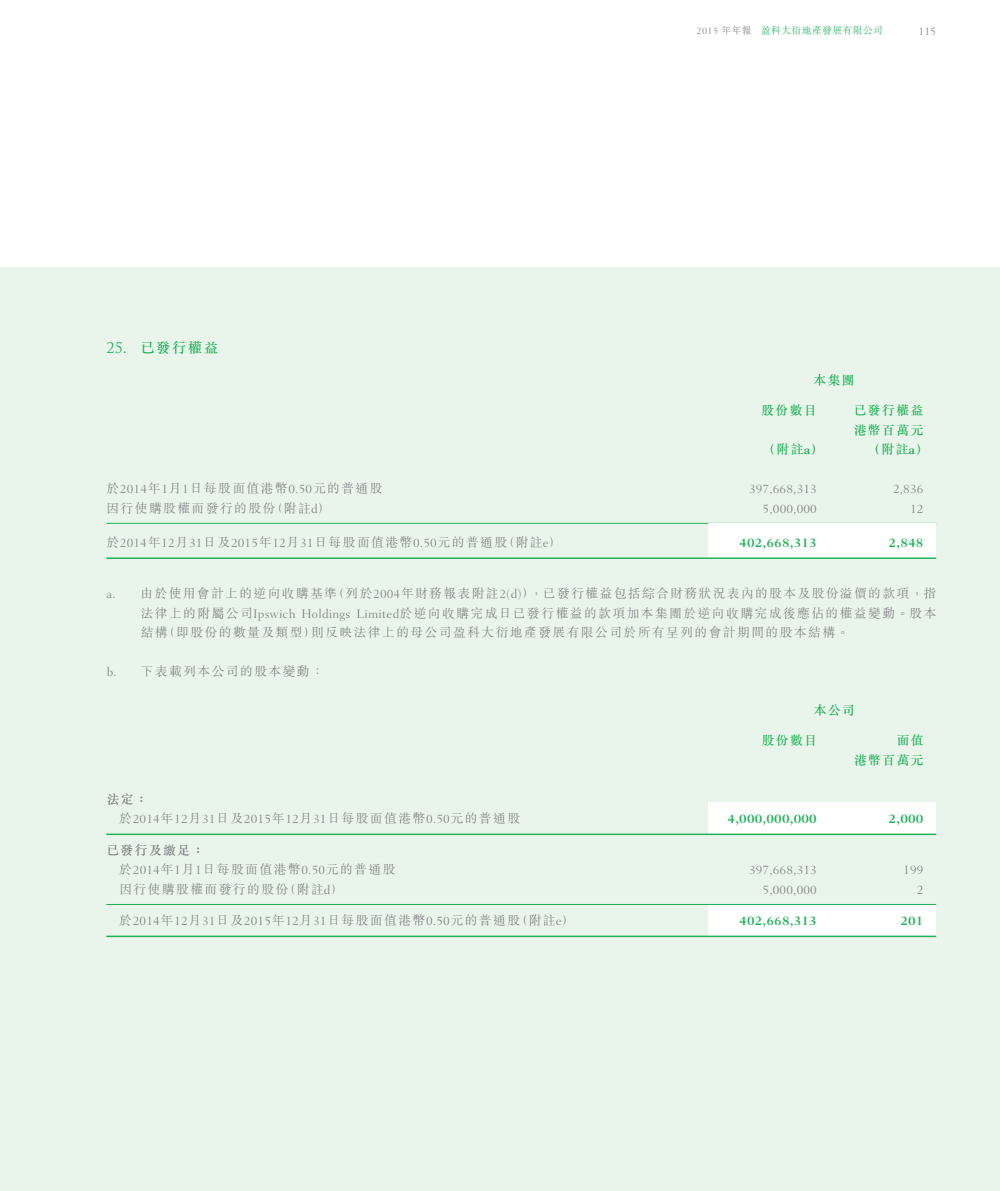
<style>
.page{position:relative;width:1000px;height:1191px;background:#fff}
.page>*{position:absolute;margin:0;border:0;box-sizing:border-box;transform-origin:0 0}
.t1{font:500 14.25px "M Sung HK";letter-spacing:.115em;color:#21b259}
.t2{font:300 12.75px/19.5px "M Sung HK";letter-spacing:.115em;color:#7e8083;text-align:justify}
.t3{font:300 12.75px "Fairfield LT Std";letter-spacing:.015em;color:#7e8083}
.t4{font:700 12.75px "Fairfield LT Std";letter-spacing:.015em;color:#21b259}
.t5{font:500 12.75px/19.5px "M Sung HK";letter-spacing:.115em;color:#21b259}
.t6{font:500 12.75px "M Sung HK";color:#7e8083}
.t7{font:300 11.25px "Fairfield LT Std";color:#7e8083}
.t8{font:300 9.75px "M Sung HK";letter-spacing:.045em;color:#21b259}
.s1{font-family:"Trajan Pro";font-weight:400}
.s2{font-family:"Fairfield LT Std";color:#7e8083}
.s3{color:#7e8083}
.s4{font-family:"Fairfield LT Std";font-weight:700}
.s5{font-family:"Fairfield LT Std"}
.s6{font-family:"M Sung HK"}
.s7{font-weight:500}
</style>
<div class="page">
<div style="left:0;top:268px;width:999px;height:923px;background:#e9f5ea"></div>
<hr style="left:106px;top:523px;width:829px;height:1px;background:#21b259">
<div style="left:708px;top:524px;width:227px;height:34px;background:#fff"></div>
<hr style="left:106px;top:557px;width:829px;height:2px;background:#21b259">
<div style="left:708px;top:803px;width:227px;height:32px;background:#fff"></div>
<hr style="left:106px;top:833px;width:829px;height:2px;background:#21b259">
<hr style="left:106px;top:904px;width:829px;height:1px;background:#21b259">
<div style="left:708px;top:905px;width:227px;height:31px;background:#fff"></div>
<hr style="left:106px;top:935px;width:829px;height:2px;background:#21b259">
<p class="t1" style="left:106px;top:338px;width:113px"><span class="s1">25.</span> 已發行權益</p>
<p class="t8" style="left:696px;top:24px;width:188px"><span class="s2">2015</span> <span class="s3">年年報</span> 盈科大衍地產發展有限公司</p>
<p class="t7" style="left:918px;top:25px;width:19px">115</p>
<p class="t5" style="left:813px;top:370px;width:43px">本集團</p>
<p class="t5" style="left:761px;top:400px;width:57px">股份數目</p>
<p class="t5" style="left:853px;top:400px;width:71px">已發行權益港幣百萬元</p>
<p class="t5" style="left:762px;top:439px;width:62px">（附註<span class="s4">a</span>）</p>
<p class="t5" style="left:867px;top:439px;width:62px">（附註<span class="s4">a</span>）</p>
<p class="t2" style="left:106px;top:478px;width:277px">於<span class="s5">2014</span>年<span class="s5">1</span>月<span class="s5">1</span>日每股面值港幣<span class="s5">0.50</span>元的普通股</p>
<p class="t3" style="left:748px;top:482px;width:69px">397,668,313</p>
<p class="t3" style="left:892px;top:482px;width:32px">2,836</p>
<p class="t2" style="left:106px;top:498px;width:226px">因行使購股權而發行的股份（附註<span class="s5">d</span>）</p>
<p class="t3" style="left:762px;top:501px;width:56px">5,000,000</p>
<p class="t3" style="left:909px;top:501px;width:15px">12</p>
<p class="t2" style="left:106px;top:532px;width:456px">於<span class="s5">2014</span>年<span class="s5">12</span>月<span class="s5">31</span>日及<span class="s5">2015</span>年<span class="s5">12</span>月<span class="s5">31</span>日每股面值港幣<span class="s5">0.50</span>元的普通股（附註<span class="s5">e</span>）</p>
<p class="t4" style="left:739px;top:535px;width:79px">402,668,313</p>
<p class="t4" style="left:888px;top:535px;width:36px">2,848</p>
<p class="t2" style="left:141px;top:583px;width:797px;text-indent:-34px"><span class="s5">a.</span> 由於使用會計上的逆向收購基準（列於<span class="s5">2004</span>年財務報表附註<span class="s5">2(d)</span>），已發行權益包括綜合財務狀況表內的股本及股份溢價的款項，指法律上的附屬公司<span class="s5">Ipswich Holdings Limited</span>於逆向收購完成日已發行權益的款項加本集團於逆向收購完成後應佔的權益變動。股本結構（即股份的數量及類型）則反映法律上的母公司盈科大衍地產發展有限公司於所有呈列的會計期間的股本結構。</p>
<p class="t2" style="left:107px;top:661px;width:219px"><span class="s5">b.</span> 下表載列本公司的股本變動：</p>
<p class="t5" style="left:813px;top:700px;width:43px">本公司</p>
<p class="t5" style="left:761px;top:730px;width:57px">股份數目</p>
<p class="t5" style="left:853px;top:730px;width:71px;text-align:right">面值<br>港幣百萬元</p>
<p class="t6" style="left:107px;top:790px;width:43px">法定：</p>
<p class="t3" style="left:119px;top:812px;width:402px"><span class="s6">於</span>2014<span class="s6">年</span>12<span class="s6">月</span>31<span class="s6">日及</span>2015<span class="s6">年</span>12<span class="s6">月</span>31<span class="s6">日每股面值港幣</span>0.50<span class="s6">元的普通股</span></p>
<p class="t4" style="left:727px;top:811px;width:91px">4,000,000,000</p>
<p class="t4" style="left:888px;top:811px;width:36px">2,000</p>
<p class="t2" style="left:119px;top:840px;width:277px;text-indent:-13px"><span class="s7">已發行及繳足：<br></span>於<span class="s5">2014</span>年<span class="s5">1</span>月<span class="s5">1</span>日每股面值港幣<span class="s5">0.50</span>元的普通股</p>
<p class="t3" style="left:748px;top:863px;width:69px">397,668,313</p>
<p class="t3" style="left:903px;top:863px;width:22px">199</p>
<p class="t2" style="left:119px;top:879px;width:226px">因行使購股權而發行的股份（附註<span class="s5">d</span>）</p>
<p class="t3" style="left:762px;top:882px;width:56px">5,000,000</p>
<p class="t3" style="left:916px;top:882px;width:8px">2</p>
<p class="t2" style="left:119px;top:910px;width:456px">於<span class="s5">2014</span>年<span class="s5">12</span>月<span class="s5">31</span>日及<span class="s5">2015</span>年<span class="s5">12</span>月<span class="s5">31</span>日每股面值港幣<span class="s5">0.50</span>元的普通股（附註<span class="s5">e</span>）</p>
<p class="t4" style="left:739px;top:913px;width:79px">402,668,313</p>
<p class="t4" style="left:900px;top:913px;width:25px">201</p>
</div>
